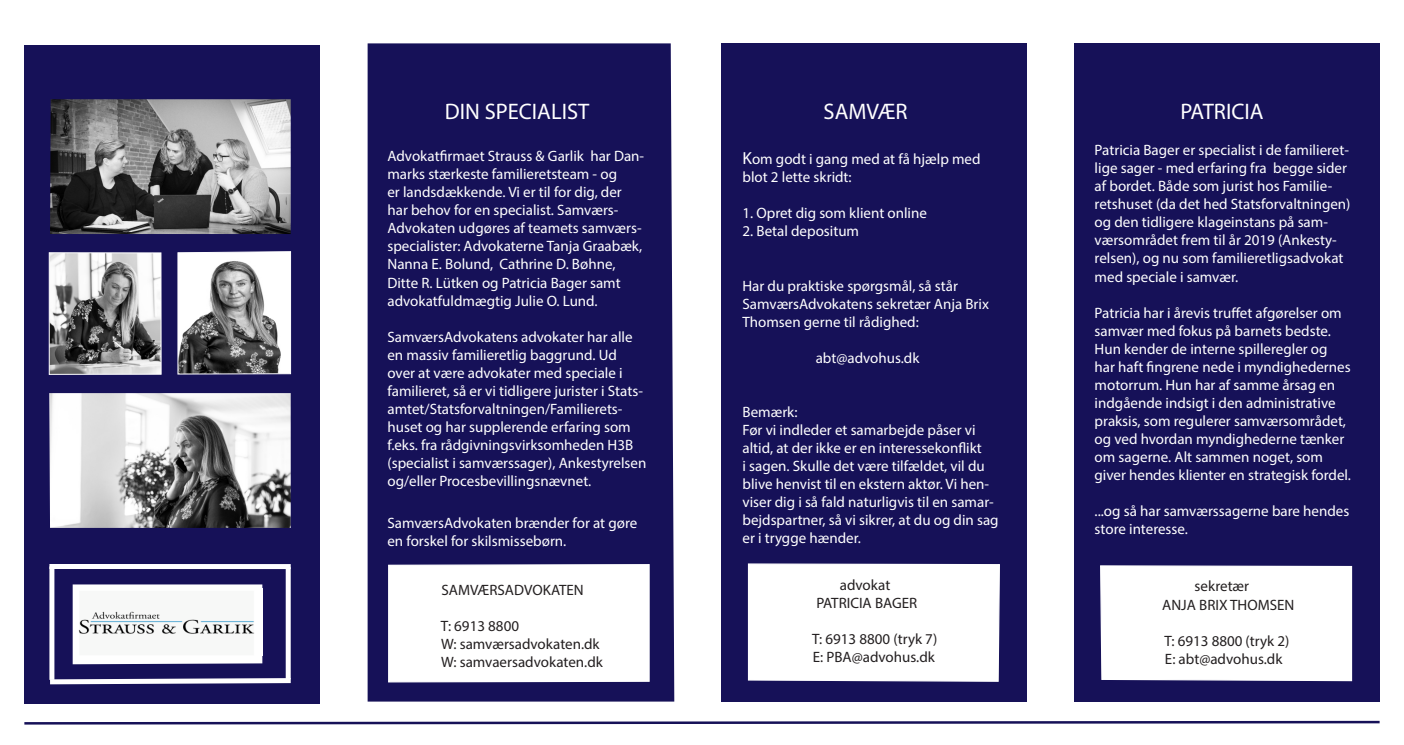
<style>
.page{position:relative;width:1404px;height:745px;background:#fff}
.page>*{position:absolute;margin:0;border:0;box-sizing:border-box;transform-origin:0 0}
.t1{font:22.5px "Myriad Pro";color:#fff}
.t2{font:15px/18px "Myriad Pro";color:#fff}
.t3{font:15px/18px "Myriad Pro";color:#231f20}
.s1{font-size:17.5px}
</style>
<div class="page">
<div style="left:721px;top:43px;width:305px;height:658px;background:#161158"></div>
<div style="left:367px;top:43px;width:307px;height:658px;background:#161158"></div>
<svg style="left:24px;top:720px;width:1356px;height:5px"></svg>
<div style="left:24px;top:45px;width:295px;height:657px;background:#161158"></div>
<svg style="left:178px;top:251px;width:113px;height:123px;background:#a6a6a6"></svg>
<img style="left:50px;top:99px;width:241px;height:135px">
<svg style="left:387px;top:563px;width:263px;height:119px"></svg>
<img style="left:49px;top:393px;width:242px;height:134px">
<div style="left:747px;top:563px;width:253px;height:119px;background:#fff"></div>
<div style="left:1073px;top:43px;width:306px;height:658px;background:#161158"></div>
<div style="left:1100px;top:565px;width:252px;height:116px;background:#fff"></div>
<svg style="left:73px;top:584px;width:189px;height:79px;background:#f6f6f8"></svg>
<img style="left:77px;top:588px;width:185px;height:67px">
<img style="left:51px;top:254px;width:108px;height:118px">
<div style="left:49px;top:252px;width:112px;height:122px;border:1px solid #fff"></div>
<div style="left:49px;top:563px;width:242px;height:5px;background:#fff"></div>
<div style="left:49px;top:566px;width:5px;height:113px;background:#fff"></div>
<svg style="left:49px;top:675px;width:242px;height:10px"></svg>
<div style="left:286px;top:567px;width:5px;height:112px;background:#fff"></div>
<p class="t1" style="left:444px;top:98px;width:146px">DIN SPECIALIST</p>
<p class="t2" style="left:387px;top:147px;width:258px">Advokatfirmaet Strauss &amp; Garlik har Dan&shy;marks stærkeste familieretsteam - og</p>
<p class="t2" style="left:387px;top:183px;width:236px">er landsdækkende. Vi er til for dig, der</p>
<p class="t2" style="left:387px;top:201px;width:256px">har behov for en specialist. Samværs-Advokaten udgøres af teamets samværs&shy;specialister: Advokaterne Tanja Graabæk, Nanna E. Bolund, Cathrine D. Bøhne, Ditte R. Lütken og Patricia Bager samt</p>
<p class="t2" style="left:387px;top:291px;width:212px">advokatfuldmægtig Julie O. Lund.</p>
<p class="t2" style="left:387px;top:327px;width:260px">SamværsAdvokatens advokater har alle en massiv familieretlig baggrund. Ud over at være advokater med speciale i familieret, så er vi tidligere jurister i Stats&shy;amtet/Statsforvaltningen/Familierets&shy;huset og har supplerende erfaring som f.eks. fra rådgivningsvirksomheden H3B (specialist i samværssager), Ankestyrelsen og/eller Procesbevillingsnævnet.</p>
<p class="t2" style="left:387px;top:513px;width:251px">SamværsAdvokaten brænder for at gøre en forskel for skilsmissebørn.</p>
<p class="t3" style="left:441px;top:580px;width:144px">SAMVÆRSADVOKATEN</p>
<p class="t3" style="left:441px;top:616px;width:80px">T: 6913 8800</p>
<p class="t3" style="left:441px;top:634px;width:160px">W: samværsadvokaten.dk</p>
<p class="t3" style="left:441px;top:652px;width:163px">W: samvaersadvokaten.dk</p>
<p class="t1" style="left:823px;top:98px;width:85px">SAMVÆR</p>
<p class="t2" style="left:742px;top:150px;width:239px"><span class="s1">K</span>om godt i gang med at få hjælp med blot 2 lette skridt:</p>
<p class="t2" style="left:742px;top:204px;width:186px">1. Opret dig som klient online</p>
<p class="t2" style="left:742px;top:222px;width:118px">2. Betal depositum</p>
<p class="t2" style="left:742px;top:276px;width:248px">Har du praktiske spørgsmål, så står<br>SamværsAdvokatens sekretær Anja Brix<br>Thomsen gerne til rådighed:</p>
<p class="t2" style="left:815px;top:348px;width:105px">abt@advohus.dk</p>
<p class="t2" style="left:742px;top:402px;width:57px">Bemærk:</p>
<p class="t2" style="left:742px;top:420px;width:258px">Før vi indleder et samarbejde påser vi altid, at der ikke er en interessekonflikt<br>i sagen. Skulle det være tilfældet, vil du blive henvist til en ekstern aktør. Vi hen&shy;viser dig i så fald naturligvis til en samar&shy;bejdspartner, så vi sikrer, at du og din sag er i trygge hænder.</p>
<p class="t3" style="left:839px;top:575px;width:52px">advokat</p>
<p class="t3" style="left:816px;top:593px;width:102px">PATRICIA BAGER</p>
<p class="t3" style="left:812px;top:629px;width:127px">T: 6913 8800 (tryk 7)<br>E: PBA@advohus.dk</p>
<p class="t1" style="left:1180px;top:98px;width:84px">PATRICIA</p>
<p class="t2" style="left:1094px;top:141px;width:256px">Patricia Bager er specialist i de familieret&shy;lige sager - med erfaring fra begge sider af bordet. Både som jurist hos Familie-</p>
<p class="t2" style="left:1094px;top:195px;width:257px">retshuset (da det hed Statsforvaltningen) og den tidligere klageinstans på sam&shy;værsområdet frem til år 2019 (Ankesty&shy;relsen), og nu som familieretligsadvokat med speciale i samvær.</p>
<p class="t2" style="left:1094px;top:303px;width:258px">Patricia har i årevis truffet afgørelser om samvær med fokus på barnets bedste.<br>Hun kender de interne spilleregler og har haft fingrene nede i myndighedernes motorrum. Hun har af samme årsag en indgående indsigt i den administrative praksis, som regulerer samværsområdet, og ved hvordan myndighederne tænker om sagerne. Alt sammen noget, som giver hendes klienter en strategisk fordel.</p>
<p class="t2" style="left:1094px;top:501px;width:256px">...og så har samværssagerne bare hendes store interesse.</p>
<p class="t3" style="left:1194px;top:576px;width:56px">sekretær</p>
<p class="t3" style="left:1162px;top:594px;width:134px">ANJA BRIX THOMSEN</p>
<p class="t3" style="left:1164px;top:630px;width:127px">T: 6913 8800 (tryk 2)<br>E: abt@advohus.dk</p>
</div>
